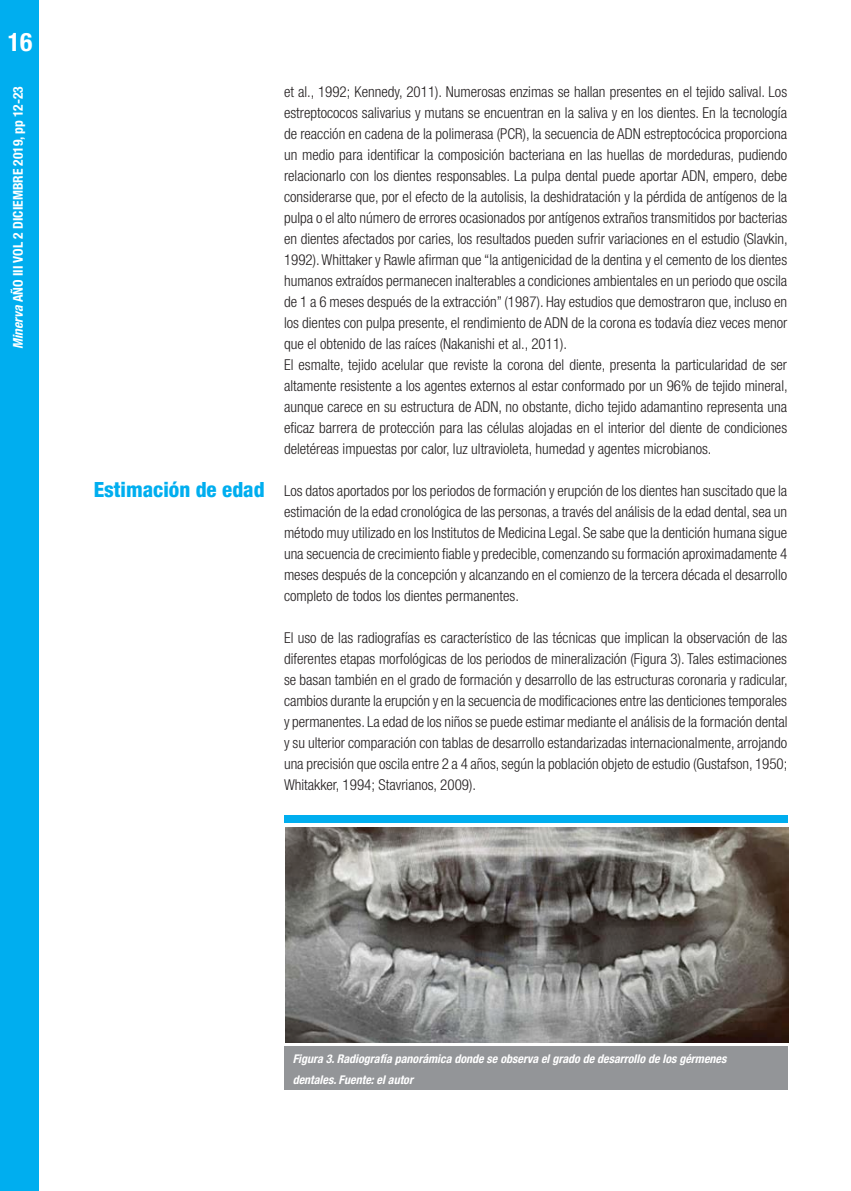
<style>
.page{position:relative;width:851px;height:1191px;background:#fff}
.page>*{position:absolute;margin:0;border:0;box-sizing:border-box;transform-origin:0 0}
.t1{font:700 condensed 25.5px "Helvetica Neue LT Std";color:#fff}
.TITULO_CH{font:800 condensed 21px "Helvetica Neue LT Std";color:#00aeef}
.t2{font:300 condensed 15px/21px "Helvetica Neue LT Std";color:#231f20;text-align:justify}
.t3{font:700 condensed 13.5px "Helvetica Neue LT Std";color:#fff}
.t4{font:italic 700 condensed 12px "Helvetica Neue LT Std";color:#fff}
.s1{font-style:italic}
</style>
<div class="page">
<div style="left:0;top:0;width:38px;height:1191px;background:#00aeef"></div>
<div style="left:284px;top:1046px;width:503px;height:44px;background:#939598"></div>
<img style="left:285px;top:827px;width:502px;height:215px">
<div style="left:284px;top:815px;width:503px;height:8px;background:#00aeef"></div>
<h1 class="t1" style="left:8px;top:27px;width:26px">16</h1>
<p class="t3" style="left:10px;top:349px;width:264px;rotate:-90deg"><span class="s1">Minerva</span> AÑO III VOL 2 DICIEMBRE 2019, pp 12-23</p>
<p class="t2" style="left:284px;top:81px;width:505px">et al., 1992; Kennedy, 2011). Numerosas enzimas se hallan presentes en el tejido salival. Los estreptococos salivarius y mutans se encuentran en la saliva y en los dientes. En la tecnología de reacción en cadena de la polimerasa (PCR), la secuencia de ADN estreptocócica proporciona un medio para identificar la composición bacteriana en las huellas de mordeduras, pudiendo relacionarlo con los dientes responsables. La pulpa dental puede aportar ADN, empero, debe considerarse que, por el efecto de la autolisis, la deshidratación y la pérdida de antígenos de la pulpa o el alto número de errores ocasionados por antígenos extraños transmitidos por bacterias en dientes afectados por caries, los resultados pueden sufrir variaciones en el estudio (Slavkin, 1992). Whittaker y Rawle afirman que “la antigenicidad de la dentina y el cemento de los dientes humanos extraídos permanecen inalterables a condiciones ambientales en un periodo que oscila de 1 a 6 meses después de la extracción” (1987). Hay estudios que demostraron que, incluso en los dientes con pulpa presente, el rendimiento de ADN de la corona es todavía diez veces menor que el obtenido de las raíces (Nakanishi et al., 2011).</p>
<p class="t2" style="left:284px;top:354px;width:505px">El esmalte, tejido acelular que reviste la corona del diente, presenta la particularidad de ser altamente resistente a los agentes externos al estar conformado por un 96% de tejido mineral, aunque carece en su estructura de ADN, no obstante, dicho tejido adamantino representa una eficaz barrera de protección para las células alojadas en el interior del diente de condiciones deletéreas impuestas por calor, luz ultravioleta, humedad y agentes microbianos.</p>
<p class="t2" style="left:284px;top:480px;width:504px">Los datos aportados por los periodos de formación y erupción de los dientes han suscitado que la estimación de la edad cronológica de las personas, a través del análisis de la edad dental, sea un método muy utilizado en los Institutos de Medicina Legal. Se sabe que la dentición humana sigue una secuencia de crecimiento fiable y predecible, comenzando su formación aproximadamente 4 meses después de la concepción y alcanzando en el comienzo de la tercera década el desarrollo completo de todos los dientes permanentes.</p>
<p class="t2" style="left:284px;top:627px;width:505px">El uso de las radiografías es característico de las técnicas que implican la observación de las diferentes etapas morfológicas de los periodos de mineralización (Figura 3). Tales estimaciones se basan también en el grado de formación y desarrollo de las estructuras coronaria y radicular, cambios durante la erupción y en la secuencia de modificaciones entre las denticiones temporales y permanentes. La edad de los niños se puede estimar mediante el análisis de la formación dental y su ulterior comparación con tablas de desarrollo estandarizadas internacionalmente, arrojando una precisión que oscila entre 2 a 4 años, según la población objeto de estudio (Gustafson, 1950; Whitakker, 1994; Stavrianos, 2009).</p>
<p class="TITULO_CH" style="left:94px;top:476px;width:172px">Estimación de edad</p>
<p class="t4" style="left:292px;top:1051px;width:435px">Figura 3. Radiografía panorámica donde se observa el grado de desarrollo de los gérmenes</p>
<p class="t4" style="left:292px;top:1072px;width:122px">dentales. Fuente: el autor</p>
</div>
